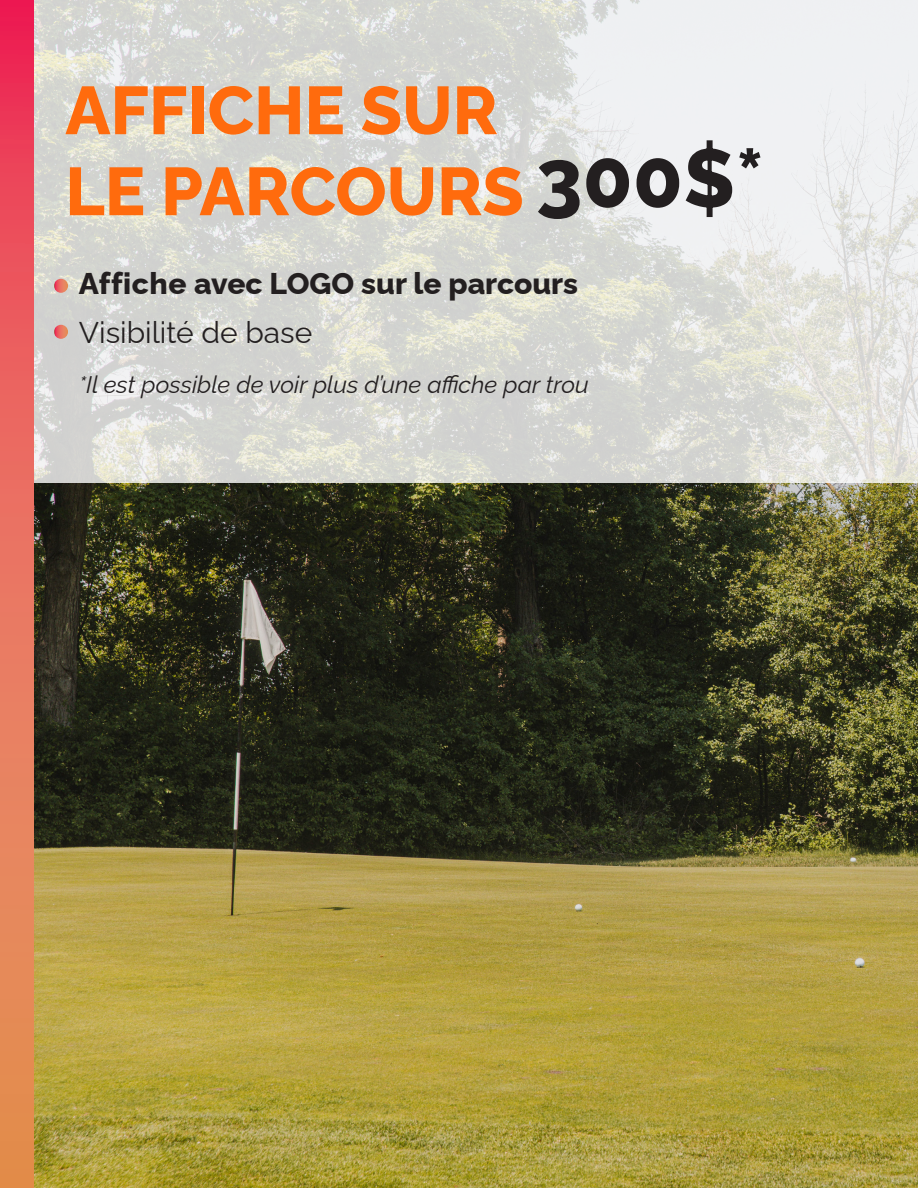
<style>
.page{position:relative;width:918px;height:1188px;background:#fff}
.page>*{position:absolute;margin:0;border:0;box-sizing:border-box;transform-origin:0 0}
.t1{font:800 81.75px "Raleway";color:#231f20}
.t2{font:800 67.5px "Raleway";color:#ff6b0d}
.t3{font:800 30px "Raleway";color:#231f20}
.t4{font:30px "Raleway";color:#231f20}
.t5{font:italic 24px "Raleway";color:#231f20}
</style>
<div class="page">
<img style="left:34px;top:483px;width:884px;height:705px">
<svg style="left:34px;top:0;width:884px;height:483px;fill:#d8d9d2"></svg>
<svg style="left:0;top:0;width:34px;height:1188px"></svg>
<svg style="left:54px;top:279px;width:14px;height:14px"></svg>
<svg style="left:54px;top:325px;width:14px;height:14px"></svg>
<p class="t2" style="left:65px;top:57px;width:434px">AFFICHE SUR</p>
<p class="t2" style="left:65px;top:138px;width:460px">LE PARCOURS</p>
<p class="t1" style="left:536px;top:113px;width:230px">300$*</p>
<p class="t3" style="left:79px;top:259px;width:501px">Affiche avec LOGO sur le parcours</p>
<p class="t4" style="left:79px;top:309px;width:235px">Visibilité de base</p>
<p class="t5" style="left:79px;top:365px;width:512px">*Il est possible de voir plus d’une affiche par trou</p>
</div>
